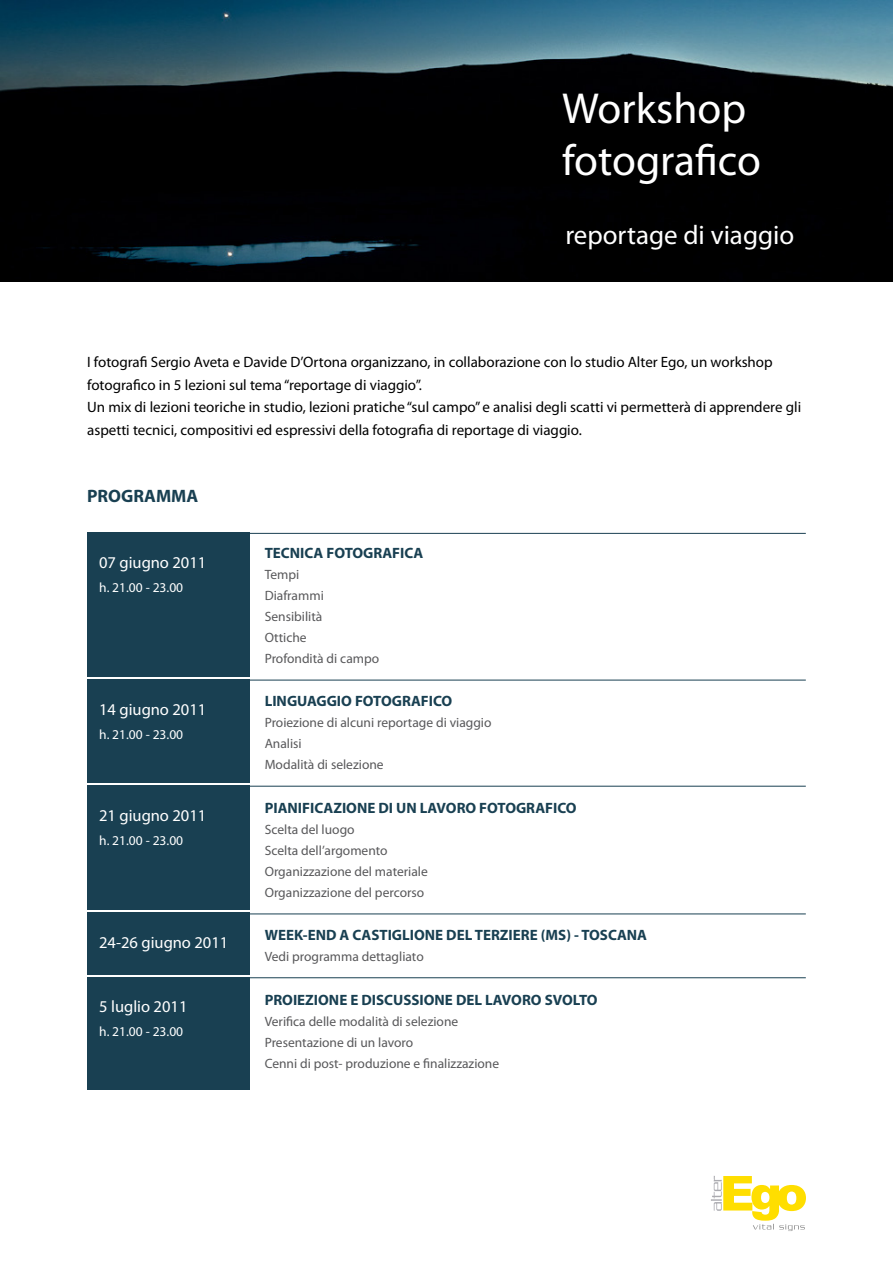
<style>
.page{position:relative;width:893px;height:1263px;background:#fff}
.page>*{position:absolute;margin:0;border:0;box-sizing:border-box;transform-origin:0 0}
.t1{font:43.5px/52.2px "Myriad Pro";color:#fff}
.t2{font:27px "Myriad Pro";color:#fff}
.t3{font:700 18px "Myriad Pro";color:#194052}
.t4{font:16.5px "Myriad Pro";color:#fff}
.t5{font:15px/22.5px "Myriad Pro";color:#000}
.t6{font:700 15px "Myriad Pro";color:#194052}
.t7{font:13.5px/21px "Myriad Pro";color:#58585a}
.t8{font:13.5px "Myriad Pro";color:#fff}
</style>
<div class="page">
<img style="left:0;top:0;width:893px;height:281px">
<div style="left:87px;top:533px;width:163px;height:144px;background:#194052"></div>
<div style="left:87px;top:679px;width:163px;height:104px;background:#194052"></div>
<div style="left:87px;top:785px;width:163px;height:125px;background:#194052"></div>
<div style="left:87px;top:977px;width:163px;height:112px;background:#194052"></div>
<div style="left:87px;top:912px;width:163px;height:63px;background:#194052"></div>
<hr style="left:87px;top:533px;width:719px;height:1px;background:#194052">
<hr style="left:87px;top:680px;width:719px;height:1px;background:#194052">
<hr style="left:87px;top:786px;width:719px;height:1px;background:#194052">
<hr style="left:87px;top:913px;width:719px;height:1px;background:#194052">
<hr style="left:87px;top:977px;width:719px;height:1px;background:#194052">
<svg style="left:711px;top:1176px;width:95px;height:55px"></svg>
<h1 class="t1" style="left:562px;top:82px;width:200px">Workshop fotografico</h1>
<h2 class="t2" style="left:565px;top:218px;width:230px">reportage di viaggio</h2>
<p class="t5" style="left:87px;top:351px;width:715px">I fotografi Sergio Aveta e Davide D’Ortona organizzano, in collaborazione con lo studio Alter Ego, un workshop fotografico in 5 lezioni sul tema “reportage di viaggio”.<br>Un mix di lezioni teoriche in studio, lezioni pratiche “sul campo” e analisi degli scatti vi permetterà di apprendere gli aspetti tecnici, compositivi ed espressivi della fotografia di reportage di viaggio.</p>
<p class="t3" style="left:87px;top:485px;width:113px">PROGRAMMA</p>
<p class="t4" style="left:99px;top:552px;width:109px">07 giugno 2011</p>
<p class="t8" style="left:99px;top:579px;width:86px">h. 21.00 - 23.00</p>
<p class="t4" style="left:99px;top:699px;width:109px">14 giugno 2011</p>
<p class="t8" style="left:99px;top:726px;width:86px">h. 21.00 - 23.00</p>
<p class="t4" style="left:99px;top:805px;width:109px">21 giugno 2011</p>
<p class="t8" style="left:99px;top:832px;width:86px">h. 21.00 - 23.00</p>
<p class="t4" style="left:99px;top:932px;width:131px">24-26 giugno 2011</p>
<p class="t4" style="left:99px;top:996px;width:90px">5 luglio 2011</p>
<p class="t8" style="left:99px;top:1023px;width:86px">h. 21.00 - 23.00</p>
<p class="t6" style="left:265px;top:543px;width:160px">TECNICA FOTOGRAFICA</p>
<p class="t7" style="left:265px;top:563px;width:116px">Tempi<br>Diaframmi<br>Sensibilità<br>Ottiche<br>Profondità di campo</p>
<p class="t6" style="left:265px;top:691px;width:189px">LINGUAGGIO FOTOGRAFICO</p>
<p class="t7" style="left:265px;top:712px;width:228px">Proiezione di alcuni reportage di viaggio<br>Analisi<br>Modalità di selezione</p>
<p class="t6" style="left:265px;top:798px;width:313px">PIANIFICAZIONE DI UN LAVORO FOTOGRAFICO</p>
<p class="t7" style="left:265px;top:818px;width:165px">Scelta del luogo<br>Scelta dell’argomento<br>Organizzazione del materiale<br>Organizzazione del percorso</p>
<p class="t6" style="left:265px;top:925px;width:384px">WEEK-END A CASTIGLIONE DEL TERZIERE (MS) - TOSCANA</p>
<p class="t7" style="left:265px;top:946px;width:161px">Vedi programma dettagliato</p>
<p class="t6" style="left:265px;top:990px;width:334px">PROIEZIONE E DISCUSSIONE DEL LAVORO SVOLTO</p>
<p class="t7" style="left:265px;top:1010px;width:236px">Verifica delle modalità di selezione<br>Presentazione di un lavoro<br>Cenni di post- produzione e finalizzazione</p>
</div>
